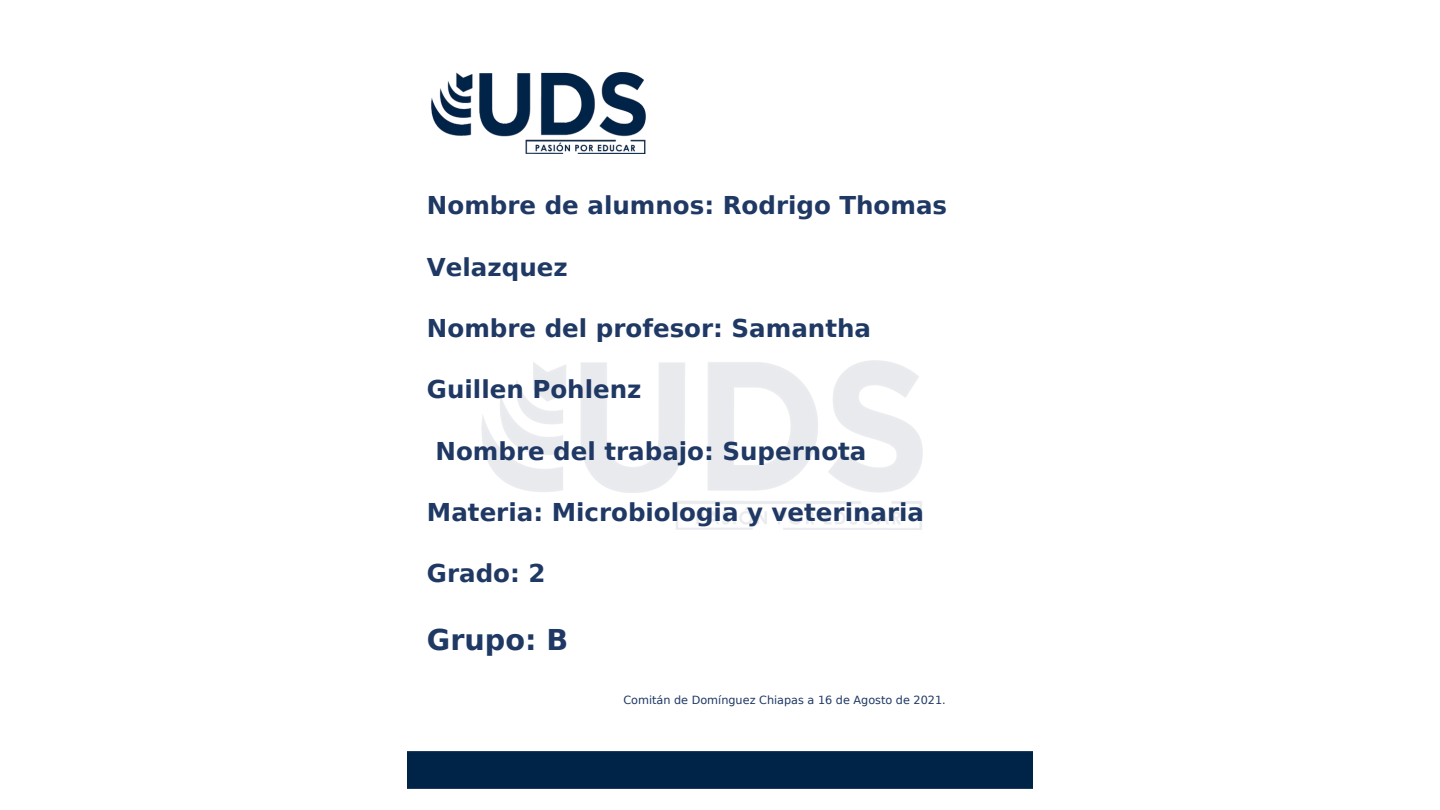
<style>
.page{position:relative;width:1440px;height:810px;background:#fff}
.page>*{position:absolute;margin:0;border:0;box-sizing:border-box;transform-origin:0 0}
.t1{font:700 28.6px "DejaVu Sans";color:#1f3864}
.t2{font:700 24.5px "DejaVu Sans";color:#1f3864}
.t3{font:11.2px "DejaVu Sans";color:#1f3864}
</style>
<div class="page">
<img style="left:482px;top:360px;width:441px;height:169px">
<div style="left:407px;top:751px;width:626px;height:38px;background:#002448"></div>
<img style="left:431px;top:73px;width:215px;height:81px">
<p class="t2" style="left:427px;top:191px;width:522px">Nombre de alumnos: Rodrigo Thomas</p>
<p class="t2" style="left:427px;top:253px;width:142px">Velazquez</p>
<p class="t2" style="left:427px;top:314px;width:446px">Nombre del profesor: Samantha</p>
<p class="t2" style="left:427px;top:376px;width:216px">Guillen Pohlenz</p>
<p class="t2" style="left:436px;top:437px;width:432px">Nombre del trabajo: Supernota</p>
<p class="t2" style="left:427px;top:498px;width:499px">Materia: Microbiologia y veterinaria</p>
<p class="t2" style="left:427px;top:560px;width:120px">Grado: 2</p>
<p class="t1" style="left:427px;top:623px;width:143px">Grupo: B</p>
<p class="t3" style="left:623px;top:694px;width:324px">Comitán de Domínguez Chiapas a 16 de Agosto de 2021.</p>
</div>
